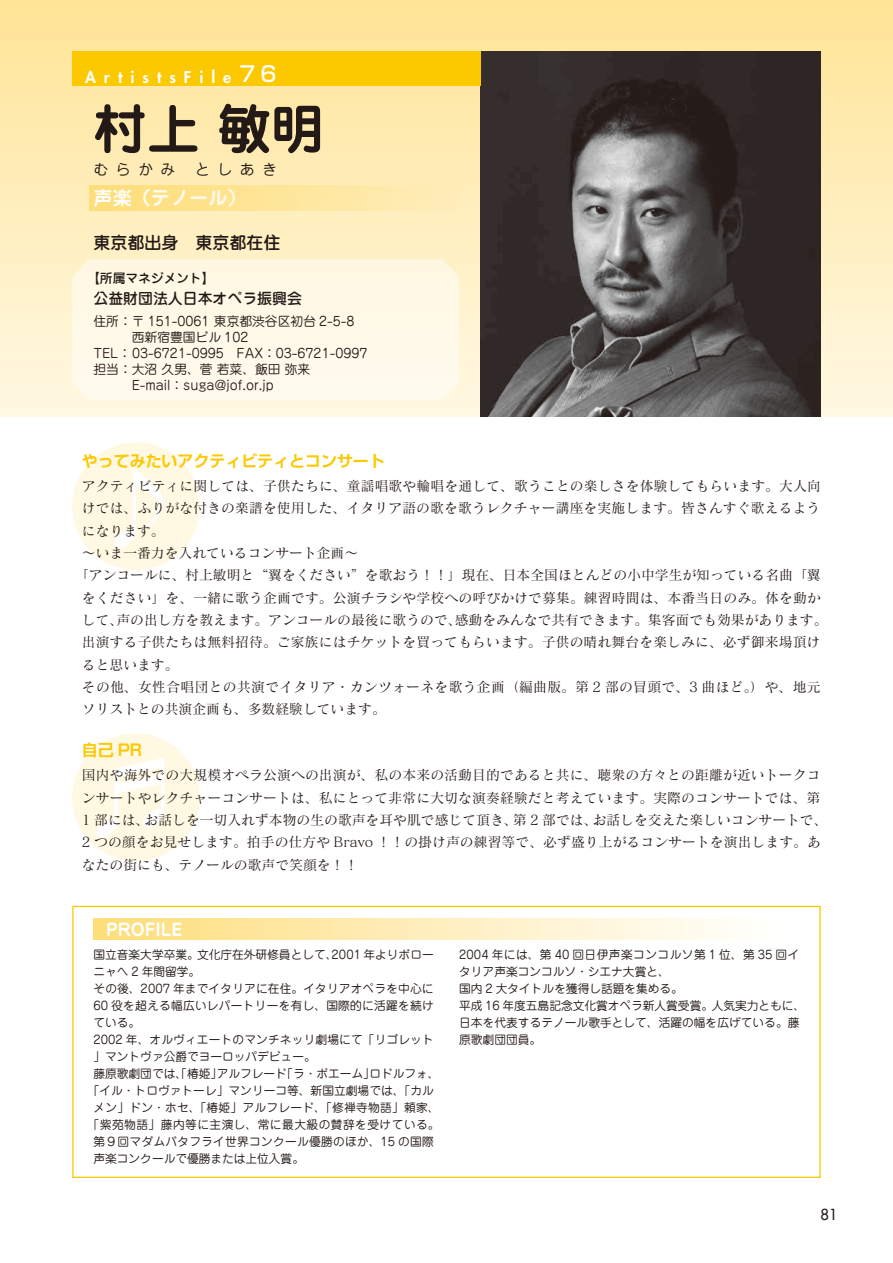
<style>
.page{position:relative;width:893px;height:1263px;background:#fff}
.page>*{position:absolute;margin:0;border:0;box-sizing:border-box;transform-origin:0 0}
.t1{font:700 53.1px "Jun 501 Pro";color:#231916}
.t2{font:700 19.2px "Jun 501 Pro";color:#fff}
.t3{font:500 16.95px "Jun 34 Pro";color:#231916}
.t4{font:700 16.95px "Jun 501 Pro";color:#fff}
.t5{font:700 15.9px "Shin Go Pr 6 De";color:#fcc800}
.t6{font:800 15.9px "Futura Std";letter-spacing:.5em;color:#fff}
.t7{font:500 14.85px "Jun 34 Pro";color:#231916}
.t8{font:14.85px "Jun 201 Pro";letter-spacing:.5em;color:#231916}
.t9{font:500 14.85px "Futura Std";color:#231916}
.t10{font:13.8px/22.4px "Matisse Pro M";letter-spacing:.01em;color:#231916}
.t11{font:12.75px "Jun 201 Pro";color:#231916}
.t12{font:500 12.75px "Jun 34 Pro";color:#231916}
.t13{font:11.7px/17px "Jun 201 Pro";letter-spacing:.005em;color:#231916}
.t14{font:11.7px "Jun 201 Pro";letter-spacing:.025em;color:#231916}
.t15{font:11.7px "Jun 201 Pro";letter-spacing:.04em;color:#231916}
.s1{font-family:"Shin Go Pr 6";font-weight:500;font-size:21.3px}
</style>
<div class="page">
<div style="left:0;top:0;width:893px;height:417px;background:linear-gradient(to bottom,#ffe496,#fff8e3)"></div>
<div style="left:72px;top:442px;width:128px;height:128px;background:#fff8e2;border-radius:50%"></div>
<svg style="left:115px;top:464px;width:48px;height:84px"></svg>
<div style="left:72px;top:733px;width:128px;height:128px;background:#fff8e2;border-radius:50%"></div>
<svg style="left:96px;top:758px;width:68px;height:80px"></svg>
<img style="left:480px;top:51px;width:341px;height:366px">
<div style="left:72px;top:259px;width:387px;height:141px;background:#fff9e8"></div>
<div style="left:94px;top:918px;width:705px;height:22px;background:linear-gradient(to right,#fede7c,#fff)"></div>
<div style="left:89px;top:185px;width:370px;height:25px;background:linear-gradient(to right,#fede77,#feedba)"></div>
<div style="left:72px;top:51px;width:408px;height:34px;background:#fcc800"></div>
<p class="t6" style="left:85px;top:67px;width:193px">ArtistsFile<span class="s1">76</span></p>
<h1 class="t1" style="left:94px;top:87px;width:232px">村上 敏明</h1>
<p class="t8" style="left:94px;top:157px;width:83px">むらかみ</p>
<p class="t8" style="left:195px;top:157px;width:83px">としあき</p>
<h2 class="t2" style="left:94px;top:182px;width:155px">声楽（テノール）</h2>
<p class="t3" style="left:94px;top:229px;width:189px">東京都出身　東京都在住</p>
<p class="t12" style="left:87px;top:268px;width:129px">【所属マネジメント】</p>
<p class="t7" style="left:94px;top:287px;width:210px">公益財団法人日本オペラ振興会</p>
<p class="t11" style="left:94px;top:311px;width:263px">住所：〒 151-0061 東京都渋谷区初台 2-5-8</p>
<p class="t11" style="left:132px;top:327px;width:118px">西新宿豊国ビル 102</p>
<p class="t11" style="left:94px;top:343px;width:275px">TEL： 03-6721-0995　FAX：03-6721-0997</p>
<p class="t11" style="left:94px;top:359px;width:218px">担当：大沼 久男、菅 若菜、飯田 弥来</p>
<p class="t11" style="left:94px;top:375px;width:182px">　　　E-mail：suga@jof.or.jp</p>
<p class="t5" style="left:82px;top:447px;width:304px">やってみたいアクティビティとコンサート</p>
<p class="t10" style="left:82px;top:474px;width:740px">アクティビティに関しては、子供たちに、童謡唱歌や輪唱を通して、歌うことの楽しさを体験してもらいます。大人向</p>
<p class="t10" style="left:82px;top:497px;width:740px">けでは、ふりがな付きの楽譜を使用した、イタリア語の歌を歌うレクチャー講座を実施します。皆さんすぐ歌えるよう</p>
<p class="t10" style="left:82px;top:519px;width:84px">になります。</p>
<p class="t10" style="left:82px;top:541px;width:278px">～いま一番力を入れているコンサート企画～</p>
<p class="t10" style="left:75px;top:564px;width:747px">「アンコールに、村上敏明と“翼をください”を歌おう！！」現在、日本全国ほとんどの小中学生が知っている名曲「翼</p>
<p class="t10" style="left:82px;top:586px;width:740px">をください」を、一緒に歌う企画です。公演チラシや学校への呼びかけで募集。練習時間は、本番当日のみ。体を動か</p>
<p class="t10" style="left:82px;top:608px;width:747px">して、声の出し方を教えます。アンコールの最後に歌うので、感動をみんなで共有できます。集客面でも効果があります。</p>
<p class="t10" style="left:82px;top:631px;width:740px">出演する子供たちは無料招待。ご家族にはチケットを買ってもらいます。子供の晴れ舞台を楽しみに、必ず御来場頂け</p>
<p class="t10" style="left:82px;top:653px;width:98px">ると思います。</p>
<p class="t10" style="left:82px;top:675px;width:740px">その他、女性合唱団との共演でイタリア･カンツォーネを歌う企画（編曲版。第 2 部の冒頭で、3 曲ほど。）や、地元</p>
<p class="t10" style="left:82px;top:698px;width:306px">ソリストとの共演企画も、多数経験しています。</p>
<p class="t5" style="left:82px;top:737px;width:62px">自己 PR</p>
<p class="t10" style="left:82px;top:764px;width:747px">国内や海外での大規模オペラ公演への出演が、私の本来の活動目的であると共に、聴衆の方々との距離が近いトークコンサートやレクチャーコンサートは、私にとって非常に大切な演奏経験だと考えています。実際のコンサートでは、第1 部には、お話しを一切入れず本物の生の歌声を耳や肌で感じて頂き、第 2 部では、お話しを交えた楽しいコンサートで、2 つの顔をお見せします。拍手の仕方や Bravo ！！の掛け声の練習等で、必ず盛り上がるコンサートを演出します。あなたの街にも、テノールの歌声で笑顔を！！</p>
<p class="t4" style="left:106px;top:916px;width:77px">PROFILE</p>
<p class="t13" style="left:94px;top:944px;width:342px">国立音楽大学卒業。文化庁在外研修員として、2001 年よりボロー</p>
<p class="t13" style="left:94px;top:961px;width:108px">ニャへ 2 年間留学。</p>
<p class="t13" style="left:94px;top:978px;width:342px">その後、2007 年までイタリアに在住。イタリアオペラを中心に</p>
<p class="t14" style="left:94px;top:996px;width:342px">60 役を超える幅広いレパートリーを有し、国際的に活躍を続け</p>
<p class="t13" style="left:94px;top:1012px;width:48px">ている。</p>
<p class="t13" style="left:94px;top:1029px;width:342px">2002 年、オルヴィエートのマンチネッリ劇場にて｢リゴレット</p>
<p class="t13" style="left:94px;top:1046px;width:224px">｣マントヴァ公爵でヨーロッパデビュー。</p>
<p class="t13" style="left:94px;top:1063px;width:348px">藤原歌劇団では、｢椿姫｣アルフレード｢ラ･ボエーム」ロドルフォ、</p>
<p class="t13" style="left:88px;top:1080px;width:348px">「イル･トロヴァトーレ｣マンリーコ等、新国立劇場では、｢カル</p>
<p class="t14" style="left:94px;top:1098px;width:347px">メン｣ドン･ホセ、｢椿姫｣アルフレード、｢修禅寺物語｣頼家、</p>
<p class="t15" style="left:94px;top:1115px;width:348px">｢紫苑物語｣藤内等に主演し、常に最大級の賛辞を受けている。</p>
<p class="t14" style="left:94px;top:1132px;width:342px">第９回マダムバタフライ世界コンクール優勝のほか、15 の国際</p>
<p class="t13" style="left:94px;top:1148px;width:212px">声楽コンクールで優勝または上位入賞。</p>
<p class="t13" style="left:459px;top:944px;width:348px">2004 年には、第 40 回日伊声楽コンコルソ第 1 位、第 35 回イタリア声楽コンコルソ･シエナ大賞と、<br>国内 2 大タイトルを獲得し話題を集める。<br>平成 16 年度五島記念文化賞オペラ新人賞受賞。人気実力ともに、日本を代表するテノール歌手として、活躍の幅を広げている。藤原歌劇団団員。</p>
<p class="t9" style="left:820px;top:1205px;width:19px">81</p>
</div>
